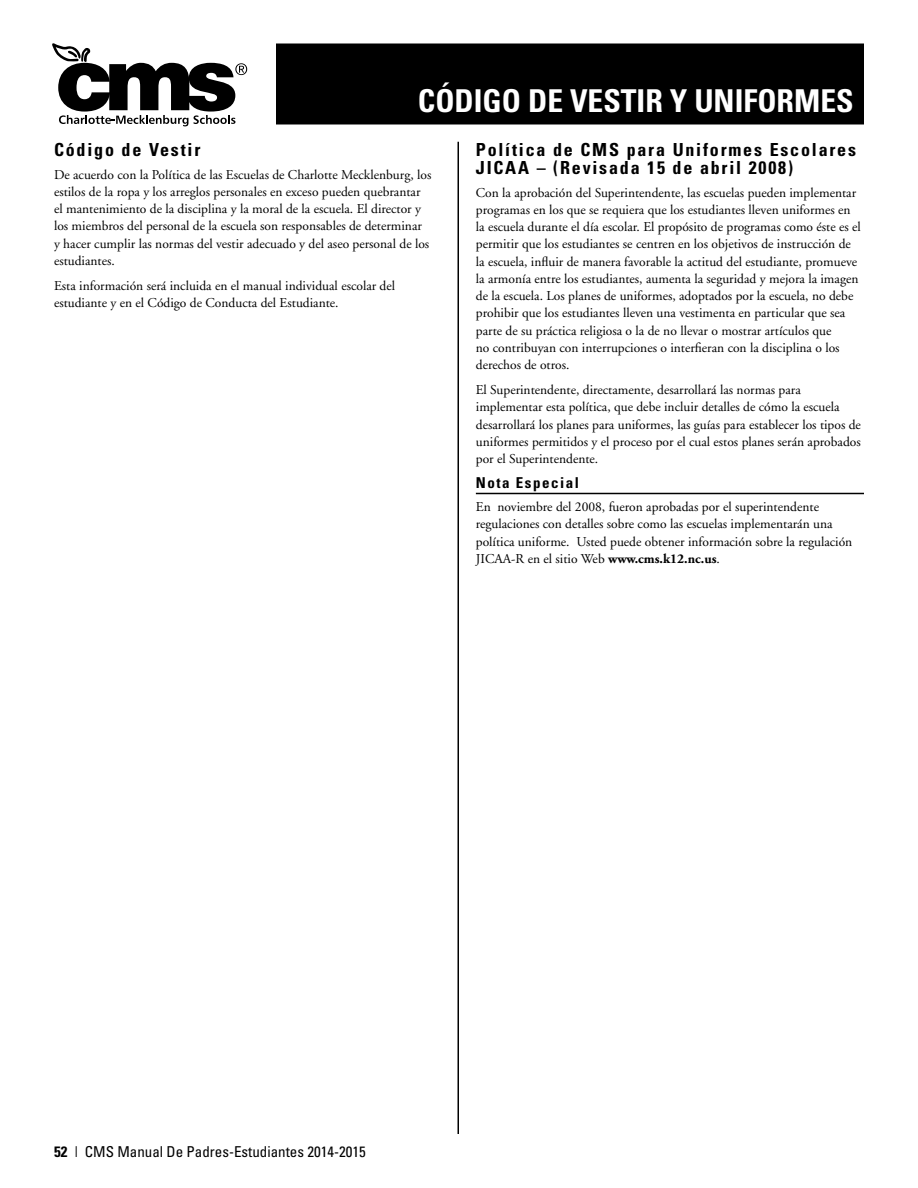
<style>
.page{position:relative;width:918px;height:1188px;background:#fff}
.page>*{position:absolute;margin:0;border:0;box-sizing:border-box;transform-origin:0 0}
.t1{font:700 condensed 31.5px "Univers";color:#fff}
.t2{font:700 condensed 18px/18px "Univers";letter-spacing:.1em;color:#000}
.t3{font:condensed 15px "Univers";color:#000}
.t4{font:700 condensed 15px "Univers";letter-spacing:.1em;color:#000}
.t5{font:13.5px/17.2px "Adobe Garamond";color:#000}
.s1{font-weight:700}
</style>
<div class="page">
<div style="left:277px;top:44px;width:586px;height:80px;background:#000"></div>
<svg style="left:52px;top:44px;width:195px;height:82px"></svg>
<hr style="left:476px;top:493px;width:388px;height:1px;background:#000">
<hr style="left:458px;top:142px;width:1px;height:992px;background:#000">
<h1 class="t1" style="left:418px;top:81px;width:437px">CÓDIGO DE VESTIR y UNIFORMES</h1>
<h2 class="t2" style="left:54px;top:141px;width:148px">Código de Vestir</h2>
<p class="t5" style="left:54px;top:166px;width:379px">De acuerdo con la Política de las Escuelas de Charlotte Mecklenburg, los estilos de la ropa y los arreglos personales en exceso pueden quebrantar el mantenimiento de la disciplina y la moral de la escuela. El director y los miembros del personal de la escuela son responsables de determinar<br>y hacer cumplir las normas del vestir adecuado y del aseo personal de los estudiantes.</p>
<p class="t5" style="left:54px;top:277px;width:343px">Esta información será incluida en el manual individual escolar del estudiante y en el Código de Conducta del Estudiante.</p>
<h2 class="t2" style="left:476px;top:141px;width:382px">Política de CMS para Uniformes Escolares<br>JICAA – (Revisada 15 de abril 2008)</h2>
<p class="t5" style="left:476px;top:184px;width:387px">Con la aprobación del Superintendente, las escuelas pueden implementar programas en los que se requiera que los estudiantes lleven uniformes en la escuela durante el día escolar. El propósito de programas como éste es el permitir que los estudiantes se centren en los objetivos de instrucción de la escuela, influir de manera favorable la actitud del estudiante, promueve la armonía entre los estudiantes, aumenta la seguridad y mejora la imagen de la escuela. Los planes de uniformes, adoptados por la escuela, no debe prohibir que los estudiantes lleven una vestimenta en particular que sea parte de su práctica religiosa o la de no llevar o mostrar artículos que<br>no contribuyan con interrupciones o interfieran con la disciplina o los derechos de otros.</p>
<p class="t5" style="left:476px;top:381px;width:387px">El Superintendente, directamente, desarrollará las normas para implementar esta política, que debe incluir detalles de cómo la escuela desarrollará los planes para uniformes, las guías para establecer los tipos de uniformes permitidos y el proceso por el cual estos planes serán aprobados por el Superintendente.</p>
<p class="t4" style="left:476px;top:474px;width:105px">Nota Especial</p>
<p class="t5" style="left:476px;top:499px;width:378px">En noviembre del 2008, fueron aprobadas por el superintendente regulaciones con detalles sobre como las escuelas implementarán una política uniforme. Usted puede obtener información sobre la regulación JICAA-R en el sitio Web <span class="s1">www.cms.k12.nc.us</span>.</p>
<p class="t3" style="left:54px;top:1142px;width:313px"><span class="s1">52</span> | CMS Manual De Padres-Estudiantes 2014-2015</p>
</div>
